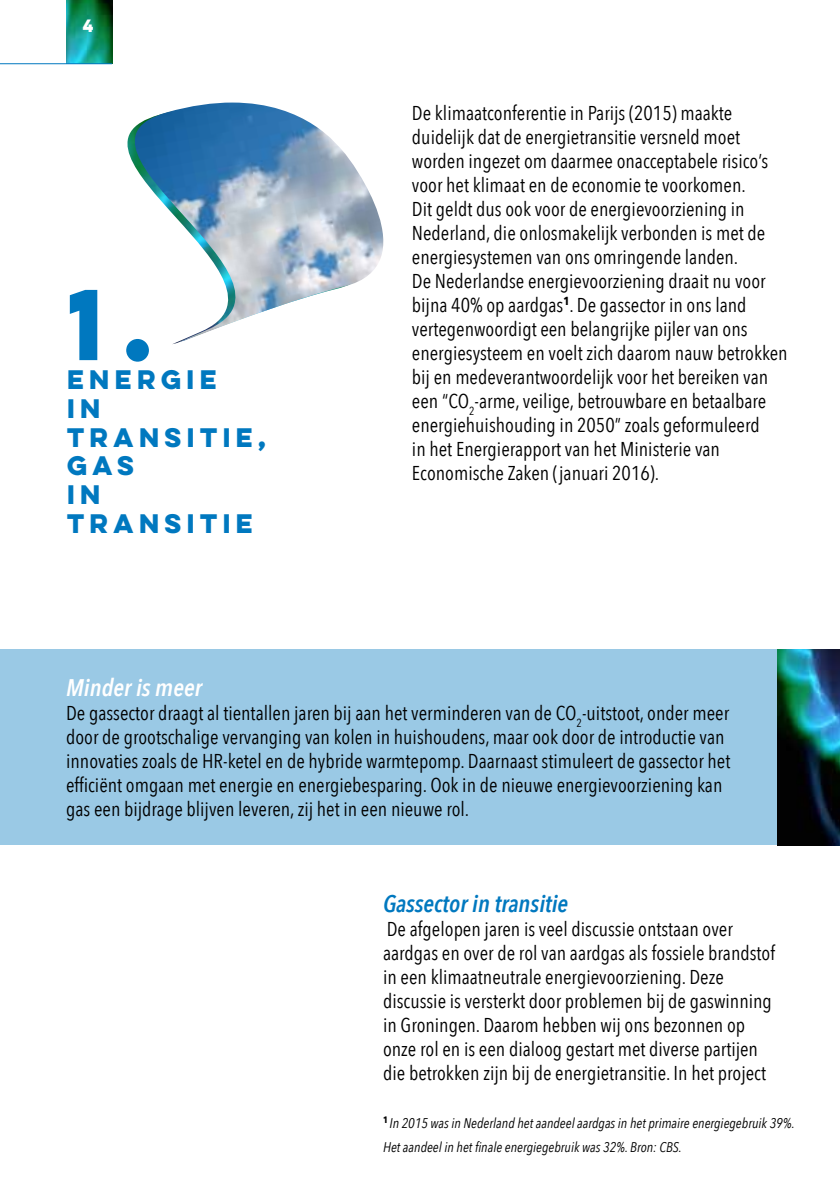
<style>
.page{position:relative;width:840px;height:1191px;background:#fff}
.page>*{position:absolute;margin:0;border:0;box-sizing:border-box;transform-origin:0 0}
.t1{font:700 90px "Lulo Clean W01 One";color:#0078bf}
.t2{font:700 24px/28.8px "Lulo Clean W01 One";color:#0078bf}
.t3{font:italic 600 24px "Avenir Next Condensed";color:#0078bf}
.t4{font:italic 600 24px "Avenir Next Condensed";color:#fff}
.t5{font:20px/24px "Avenir Next Condensed";color:#000}
.t6{font:700 16px "Lulo Clean W01 One";color:#fff}
.t7{font:italic 14px/24px "Avenir Next Condensed";color:#000}
</style>
<div class="page">
<img style="left:67px;top:0;width:45px;height:63px">
<hr style="left:0;top:63px;width:112px;height:1px;background:#0078bf">
<div style="left:0;top:649px;width:839px;height:196px;background:#9ac9e5"></div>
<img style="left:777px;top:649px;width:62px;height:196px">
<img style="left:127px;top:103px;width:257px;height:242px">
<p class="t6" style="left:83px;top:15px;width:16px">4</p>
<h1 class="t1" style="left:67px;top:259px;width:107px">1.</h1>
<p class="t2" style="left:67px;top:365px;width:206px">ENERGIE<br>IN<br>TRANSITIE,<br>GAS<br>IN<br>TRANSITIE</p>
<p class="t5" style="left:411px;top:100px;width:377px">De klimaatconferentie in Parijs (2015) maakte duidelijk dat de energietransitie versneld moet worden ingezet om daarmee onacceptabele risico’s voor het klimaat en de economie te voorkomen.<br>Dit geldt dus ook voor de energievoorziening in Nederland, die onlosmakelijk verbonden is met de energiesystemen van ons omringende landen.<br>De Nederlandse energievoorziening draait nu voor bijna 40% op aardgas<sup>1</sup>. De gassector in ons land vertegenwoordigt een belangrijke pijler van ons energiesysteem en voelt zich daarom nauw betrokken bij en medeverantwoordelijk voor het bereiken van een “CO<sub>2</sub>-arme, veilige, betrouwbare en betaalbare energiehuishouding in 2050” zoals geformuleerd<br>in het Energierapport van het Ministerie van Economische Zaken (januari 2016).</p>
<p class="t4" style="left:66px;top:673px;width:137px">Minder is meer</p>
<p class="t5" style="left:66px;top:700px;width:665px">De gassector draagt al tientallen jaren bij aan het verminderen van de CO<sub>2</sub>-uitstoot, onder meer door de grootschalige vervanging van kolen in huishoudens, maar ook door de introductie van innovaties zoals de HR-ketel en de hybride warmtepomp. Daarnaast stimuleert de gassector het efficiënt omgaan met energie en energiebesparing. Ook in de nieuwe energievoorziening kan gas een bijdrage blijven leveren, zij het in een nieuwe rol.</p>
<p class="t3" style="left:383px;top:889px;width:187px">Gassector in transitie</p>
<p class="t5" style="left:383px;top:916px;width:393px">De afgelopen jaren is veel discussie ontstaan over aardgas en over de rol van aardgas als fossiele brandstof in een klimaatneutrale energievoorziening. Deze discussie is versterkt door problemen bij de gaswinning in Groningen. Daarom hebben wij ons bezonnen op onze rol en is een dialoog gestart met diverse partijen die betrokken zijn bij de energietransitie. In het project</p>
<p class="t7" style="left:383px;top:1111px;width:413px"><sup>1</sup> In 2015 was in Nederland het aandeel aardgas in het primaire energiegebruik 39%.<br>Het aandeel in het finale energiegebruik was 32%. Bron: CBS.</p>
</div>
